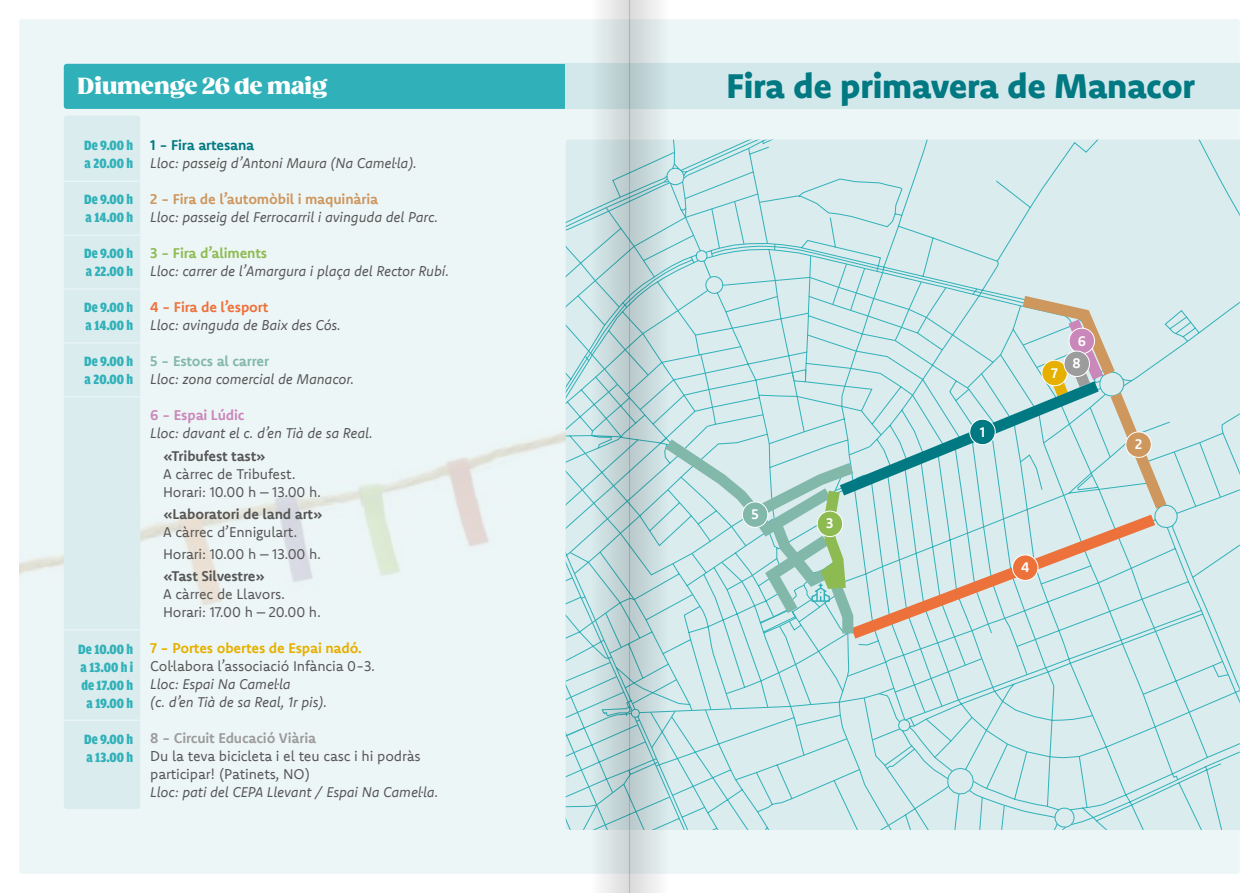
<style>
.page{position:relative;width:1259px;height:893px;background:#fff}
.page>*{position:absolute;margin:0;border:0;box-sizing:border-box;transform-origin:0 0}
.t1{font:800 34.5px "Komet";letter-spacing:-.01em;color:#007983}
.t2{font:800 22.5px "Gazpacho";color:#fff}
.t3{font:italic 14.25px/18px "Komet";letter-spacing:-.01em;color:#575656}
.t4{font:14.25px/18px "Komet";letter-spacing:-.01em;color:#575656}
.t5{font:900 14.25px/18px "Amplitude Cond";color:#30b1b9}
.t6{font:700 14.25px "Komet";letter-spacing:-.01em;color:#575656}
.t7{font:700 14.25px "Komet";letter-spacing:-.01em;color:#cd975e}
.t8{font:700 14.25px "Komet";letter-spacing:-.01em;color:#e5b000}
.t9{font:700 14.25px "Komet";letter-spacing:-.01em;color:#9d9c9c}
.t10{font:700 14.25px "Komet";letter-spacing:-.01em;color:#8ebb51}
.t11{font:700 14.25px "Komet";letter-spacing:-.01em;color:#ed713a}
.t12{font:700 14.25px "Komet";letter-spacing:-.01em;color:#82b8aa}
.t13{font:700 14.25px "Komet";letter-spacing:-.01em;color:#007983}
.t14{font:700 14.25px "Komet";letter-spacing:-.01em;color:#ca87b9}
.t15{font:700 14.1px "Komet";color:#fff}
</style>
<div class="page">
<div style="left:19px;top:19px;width:1220px;height:855px;background:#edf6f7;border-radius:3px"></div>
<img style="left:19px;top:372px;width:547px;height:267px">
<div style="left:64px;top:116px;width:76px;height:693px;background:#daecee;border-radius:3px"></div>
<svg style="left:566px;top:140px;width:673px;height:690px;background:#d1e9eb"></svg>
<svg style="left:839px;top:644px;width:328px;height:4px"></svg>
<div style="left:64px;top:64px;width:502px;height:45px;background:#30b1b9"></div>
<div style="left:566px;top:64px;width:673px;height:45px;background:#d2e8eb"></div>
<hr style="left:63px;top:181px;width:501px;height:1px;background:#edf6f7">
<hr style="left:63px;top:235px;width:501px;height:1px;background:#edf6f7">
<hr style="left:63px;top:288px;width:501px;height:2px;background:#edf6f7">
<hr style="left:63px;top:342px;width:501px;height:1px;background:#edf6f7">
<hr style="left:63px;top:396px;width:501px;height:1px;background:#edf6f7">
<hr style="left:63px;top:629px;width:501px;height:1px;background:#edf6f7">
<hr style="left:63px;top:720px;width:501px;height:1px;background:#edf6f7">
<svg style="left:685px;top:288px;width:490px;height:356px;background:#c9dfde"></svg>
<svg style="left:629px;top:0;width:56px;height:893px;background:#c4d9db"></svg>
<svg style="left:574px;top:0;width:55px;height:893px;background:#c7dddf"></svg>
<h2 class="t2" style="left:78px;top:72px;width:251px">Diumenge 26 de maig</h2>
<h1 class="t1" style="left:726px;top:64px;width:470px">Fira de primavera de Manacor</h1>
<p class="t5" style="left:84px;top:137px;width:51px">De 9.00 h a 20.00 h</p>
<p class="t5" style="left:84px;top:191px;width:51px">De 9.00 h a 14.00 h</p>
<p class="t5" style="left:84px;top:245px;width:51px">De 9.00 h a 22.00 h</p>
<p class="t5" style="left:84px;top:299px;width:51px">De 9.00 h a 14.00 h</p>
<p class="t5" style="left:84px;top:353px;width:51px">De 9.00 h a 20.00 h</p>
<p class="t5" style="left:78px;top:641px;width:57px;text-align:center">De 10.00 h a 13.00 h i de 17.00 h a 19.00 h</p>
<p class="t5" style="left:84px;top:731px;width:51px">De 9.00 h a 13.00 h</p>
<p class="t13" style="left:150px;top:136px;width:106px">1 - Fira artesana</p>
<p class="t3" style="left:150px;top:154px;width:268px">Lloc: passeig d’Antoni Maura (Na Camel·la).</p>
<p class="t7" style="left:150px;top:190px;width:229px">2 - Fira de l’automòbil i maquinària</p>
<p class="t3" style="left:150px;top:208px;width:289px">Lloc: passeig del Ferrocarril i avinguda del Parc.</p>
<p class="t10" style="left:150px;top:244px;width:118px">3 - Fira d’aliments</p>
<p class="t3" style="left:150px;top:262px;width:300px">Lloc: carrer de l’Amargura i plaça del Rector Rubí.</p>
<p class="t11" style="left:150px;top:298px;width:120px">4 - Fira de l’esport</p>
<p class="t3" style="left:150px;top:316px;width:192px">Lloc: avinguda de Baix des Cós.</p>
<p class="t12" style="left:150px;top:352px;width:120px">5 - Estocs al carrer</p>
<p class="t3" style="left:150px;top:370px;width:205px">Lloc: zona comercial de Manacor.</p>
<p class="t14" style="left:150px;top:406px;width:96px">6 - Espai Lúdic</p>
<p class="t3" style="left:150px;top:424px;width:224px">Lloc: davant el c. d’en Tià de sa Real.</p>
<p class="t6" style="left:163px;top:446px;width:104px">«Tribufest tast»</p>
<p class="t4" style="left:163px;top:464px;width:160px">A càrrec de Tribufest.<br>Horari: 10.00 h – 13.00 h.</p>
<p class="t6" style="left:163px;top:505px;width:161px">«Laboratori de land art»</p>
<p class="t4" style="left:163px;top:520px;width:160px;line-height:22.2px">A càrrec d’Ennigulart.<br>Horari: 10.00 h – 13.00 h.</p>
<p class="t6" style="left:163px;top:567px;width:104px">«Tast Silvestre»</p>
<p class="t4" style="left:163px;top:585px;width:160px">A càrrec de Llavors.<br>Horari: 17.00 h – 20.00 h.</p>
<p class="t8" style="left:150px;top:639px;width:213px">7 - Portes obertes de Espai nadó.</p>
<p class="t4" style="left:150px;top:657px;width:226px">Col·labora l’associació Infància 0-3.</p>
<p class="t3" style="left:150px;top:675px;width:178px">Lloc: Espai Na Camel·la<br>(c. d’en Tià de sa Real, 1r pis).</p>
<p class="t9" style="left:150px;top:729px;width:167px">8 - Circuit Educació Viària</p>
<p class="t4" style="left:150px;top:747px;width:272px">Du la teva bicicleta i el teu casc i hi podràs participar! (Patinets, NO)</p>
<p class="t3" style="left:150px;top:783px;width:290px">Lloc: pati del CEPA Llevant / Espai Na Camel·la.</p>
<p class="t15" style="left:751px;top:505px;width:9px">5</p>
<p class="t15" style="left:826px;top:514px;width:9px">3</p>
<p class="t15" style="left:979px;top:422px;width:7px">1</p>
<p class="t15" style="left:1051px;top:363px;width:8px">7</p>
<p class="t15" style="left:1077px;top:331px;width:10px">6</p>
<p class="t15" style="left:1072px;top:354px;width:10px">8</p>
<p class="t15" style="left:1021px;top:558px;width:10px">4</p>
<p class="t15" style="left:1135px;top:435px;width:9px">2</p>
</div>
